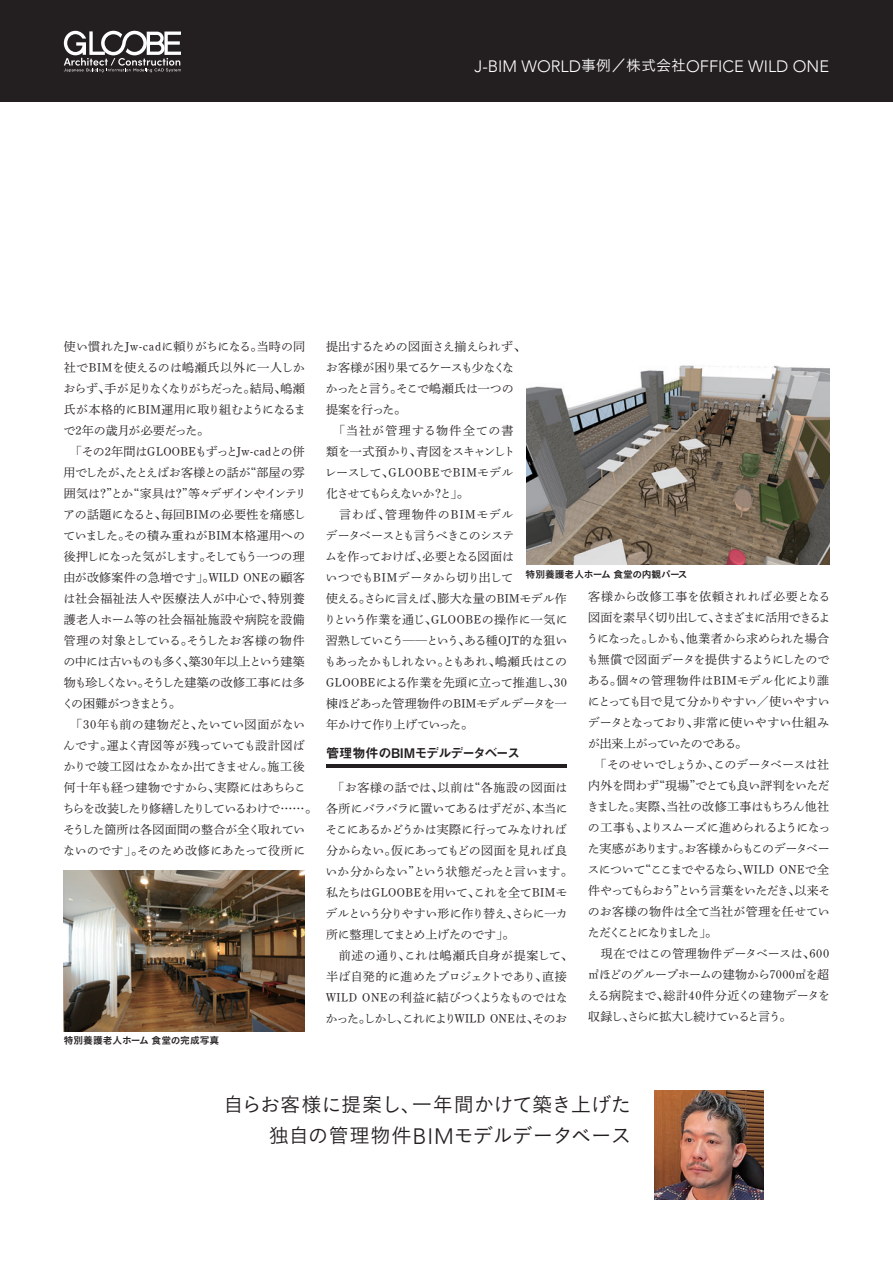
<style>
.page{position:relative;width:893px;height:1263px;background:#fff}
.page>*{position:absolute;margin:0;border:0;box-sizing:border-box;transform-origin:0 0}
.キャッチ{font:20.25px "Koburina Go Std W3";letter-spacing:-.015em;color:#231f20}
.t1{font:300 16.5px "Avenir";color:#fff}
.小見出し{font:13.2px "Midashi Go Pr 6 N MB31";letter-spacing:-.055em;color:#231f20}
.本文{font:12px/21px "DNP Shuei Min Pr 6 N L";letter-spacing:-.01em;color:#231f20}
.本文-2{font:12px/21px "DNP Shuei Min Pr 6 N L";letter-spacing:-.035em;color:#231f20}
.キャプション{font:9.75px "Koburina Go Std W6";letter-spacing:-.02em;color:#231f20}
.キャプション-2{font:9.75px "Koburina Go Std W6";color:#231f20}
.s1{font-family:"Koburina Go Std W3";font-weight:400;font-size:15px}
.s2{font-family:"Avenir";font-weight:300;font-size:22.35px}
</style>
<div class="page">
<div style="left:0;top:0;width:893px;height:102px;background:#231f20"></div>
<svg style="left:64px;top:31px;width:117px;height:41px"></svg>
<img style="left:654px;top:1090px;width:109px;height:109px">
<hr style="left:326px;top:764px;width:241px;height:4px;background:#231f20">
<img style="left:64px;top:870px;width:241px;height:161px">
<img style="left:526px;top:365px;width:303px;height:199px">
<p class="t1" style="left:474px;top:56px;width:356px">J-BIM WORLD<span class="s1">事例／株式会社</span>OFFICE WILD ONE</p>
<p class="本文" style="left:63px;top:334px;width:244px">使い慣れたJw-cadに頼りがちになる。当時の同社でBIMを使えるのは嶋瀬氏以外に一人しかおらず、手が足りなくなりがちだった。結局、嶋瀬氏が本格的にBIM運用に取り組むようになるまで2年の歳月が必要だった。</p>
<p class="本文" style="left:62px;top:439px;width:246px">　「その2年間はGLOOBEもずっとJw-cadとの併用でしたが、たとえばお客様との話が“部屋の雰囲気は？”とか“家具は？”等々デザインやインテリアの話題になると、毎回BIMの必要性を痛感していました。その積み重ねがBIM本格運用への後押しになった気がします。そしてもう一つの理由が改修案件の急増です」。WILD ONEの顧客は社会福祉法人や医療法人が中心で、特別養護老人ホーム等の社会福祉施設や病院を設備管理の対象としている。そうしたお客様の物件の中には古いものも多く、築30年以上という建築物も珍しくない。そうした建築の改修工事には多くの困難がつきまとう。</p>
<p class="本文" style="left:62px;top:712px;width:256px">　「30年も前の建物だと、たいてい図面がないんです。運よく青図等が残っていても設計図ばかりで竣工図はなかなか出てきません。施工後何十年も経つ建物ですから、実際にはあちらこちらを改装したり修繕したりしているわけで……。そうした箇所は各図面間の整合が全く取れていないのです」。そのため改修にあたって役所に</p>
<p class="キャプション-2" style="left:64px;top:1033px;width:157px">特別養護老人ホーム食堂の完成写真</p>
<p class="本文-2" style="left:326px;top:334px;width:202px">提出するための図面さえ揃えられず、お客様が困り果てるケースも少なくなかったと言う。そこで嶋瀬氏は一つの提案を行った。</p>
<p class="本文" style="left:325px;top:418px;width:192px">　「当社が管理する物件全ての書類を一式預かり、青図をスキャンしトレースして、GLOOBEでBIMモデル化させてもらえないか？と」。</p>
<p class="本文" style="left:324px;top:502px;width:245px">　言わば、管理物件のBIMモデル<br>データベースとも言うべきこのシステ<br>ムを作っておけば、必要となる図面は<br>いつでもBIMデータから切り出して<br>使える。さらに言えば、膨大な量のBIMモデル作りという作業を通じ、GLOOBEの操作に一気に習熟していこう──という、ある種OJT的な狙いもあったかもしれない。ともあれ、嶋瀬氏はこの<br>GLOOBEによる作業を先頭に立って推進し、30棟ほどあった管理物件のBIMモデルデータを一年かけて作り上げていった。</p>
<p class="キャプション" style="left:526px;top:567px;width:164px">特別養護老人ホーム食堂の内観パース</p>
<p class="本文" style="left:586px;top:584px;width:245px;text-align:justify">客様から改修工事を依頼されれば必要となる図面を素早く切り出して、さまざまに活用できるようになった。しかも、他業者から求められた場合も無償で図面データを提供するようにしたのである。個々の管理物件はBIMモデル化により誰にとっても目で見て分かりやすい／使いやすいデータとなっており、非常に使いやすい仕組みが出来上がっていたのである。</p>
<p class="本文" style="left:587px;top:752px;width:245px;text-align:justify">　「そのせいでしょうか、このデータベースは社内外を問わず“現場”でとても良い評判をいただきました。実際、当社の改修工事はもちろん他社の工事も、よりスムーズに進められるようになった実感があります。お客様からもこのデータベースについて“ここまでやるなら、WILD ONEで全件やってもらおう”という言葉をいただき、以来そのお客様の物件は全て当社が管理を任せていただくことになりました」。</p>
<p class="本文" style="left:587px;top:941px;width:244px;text-align:justify">　現在ではこの管理物件データベースは、600㎡ほどのグループホームの建物から7000㎡を超える病院まで、総計40件分近くの建物データを収録し、さらに拡大し続けていると言う。</p>
<p class="小見出し" style="left:326px;top:742px;width:196px">管理物件のBIMモデルデータベース</p>
<p class="本文" style="left:325px;top:775px;width:249px">　「お客様の話では、以前は“各施設の図面は各所にバラバラに置いてあるはずだが、本当にそこにあるかどうかは実際に行ってみなければ分からない。仮にあってもどの図面を見れば良いか分からない”という状態だったと言います。私たちはGLOOBEを用いて、これを全てBIMモデルという分りやすい形に作り替え、さらに一カ所に整理してまとめ上げたのです」。</p>
<p class="本文" style="left:326px;top:943px;width:249px">　前述の通り、これは嶋瀬氏自身が提案して、半ば自発的に進めたプロジェクトであり、直接<br>WILD ONEの利益に結びつくようなものではなかった。しかし、これによりWILD ONEは、そのお</p>
<p class="キャッチ" style="left:223px;top:1089px;width:409px">自らお客様に提案し、一年間かけて築き上げた</p>
<p class="キャッチ" style="left:269px;top:1120px;width:364px">独自の管理物件<span class="s2">BIM</span>モデルデータベース</p>
</div>
